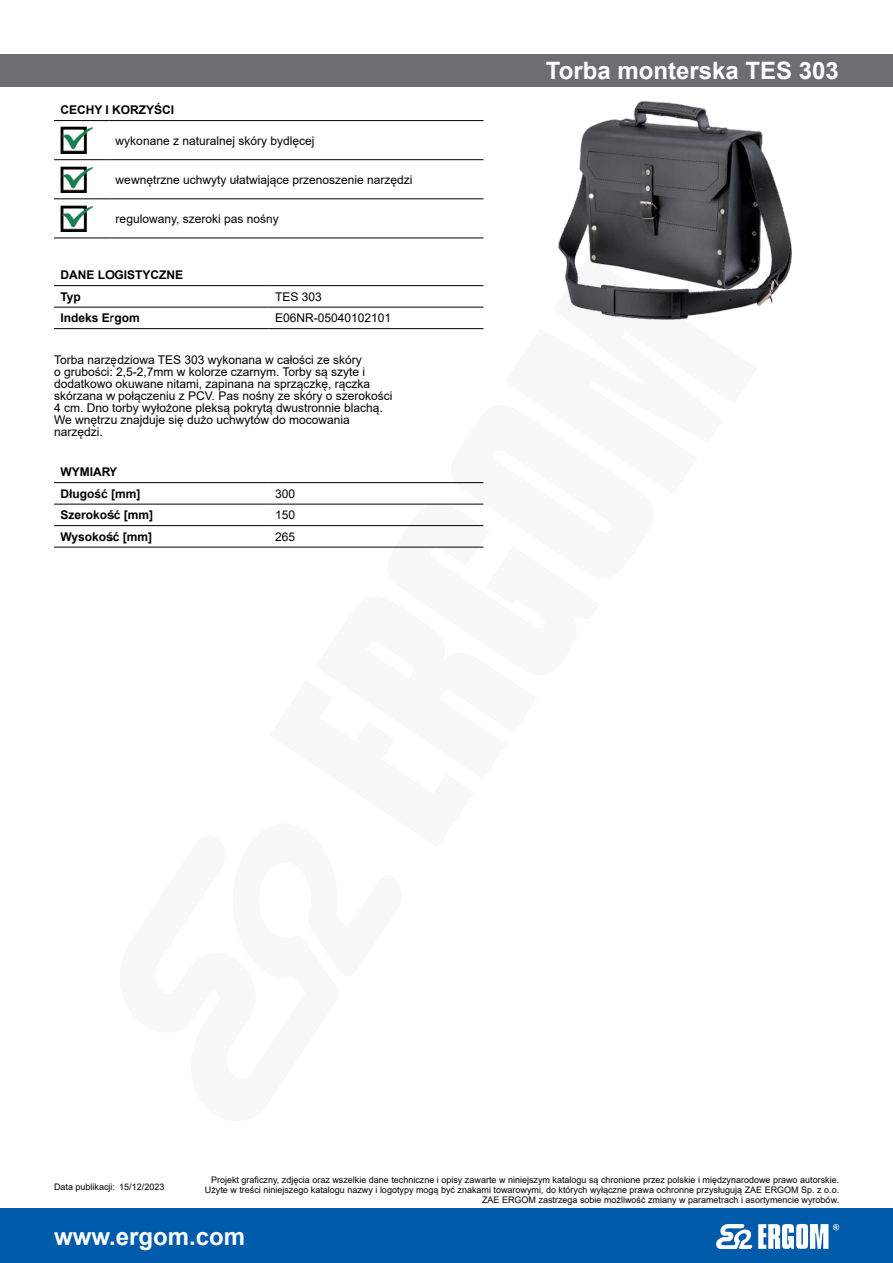
<style>
.page{position:relative;width:893px;height:1263px;background:#fff}
.page>*{position:absolute;margin:0;border:0;box-sizing:border-box;transform-origin:0 0}
.produkt-nazwa{font:700 24px "Arial";color:#fff}
.opis-body{font:12px "Arial";color:#000}
.opis-body-bold{font:700 12px "Arial";color:#000}
.t1{font:9px/9.8px "Arial";color:#000;text-align:right}
</style>
<div class="page">
<div style="left:0;top:1209px;width:893px;height:54px;background:#005baa"></div>
<svg style="left:716px;top:1224px;width:123px;height:25px"></svg>
<div style="left:0;top:54px;width:893px;height:32px;background:#6d6e71"></div>
<img style="left:558px;top:101px;width:234px;height:205px">
<hr style="left:54px;top:120px;width:55px;height:1px;background:#000">
<hr style="left:109px;top:120px;width:374px;height:1px;background:#000">
<hr style="left:54px;top:159px;width:55px;height:1px;background:#000">
<hr style="left:109px;top:159px;width:374px;height:1px;background:#000">
<hr style="left:54px;top:199px;width:55px;height:1px;background:#000">
<hr style="left:109px;top:199px;width:374px;height:1px;background:#000">
<hr style="left:54px;top:238px;width:55px;height:1px;background:#000">
<hr style="left:109px;top:238px;width:374px;height:1px;background:#000">
<img style="left:60px;top:127px;width:33px;height:26px">
<img style="left:60px;top:166px;width:33px;height:26px">
<img style="left:60px;top:205px;width:33px;height:27px">
<hr style="left:54px;top:285px;width:215px;height:1px;background:#000">
<hr style="left:269px;top:285px;width:214px;height:1px;background:#000">
<hr style="left:54px;top:307px;width:215px;height:1px;background:#000">
<hr style="left:269px;top:307px;width:214px;height:1px;background:#000">
<hr style="left:54px;top:328px;width:215px;height:1px;background:#000">
<hr style="left:269px;top:328px;width:214px;height:1px;background:#000">
<hr style="left:54px;top:482px;width:215px;height:1px;background:#000">
<hr style="left:54px;top:504px;width:215px;height:1px;background:#000">
<hr style="left:54px;top:525px;width:215px;height:1px;background:#000">
<hr style="left:54px;top:547px;width:215px;height:1px;background:#000">
<svg style="left:558px;top:255px;width:200px;height:65px"></svg>
<svg style="left:269px;top:482px;width:215px;height:66px"></svg>
<p class="opis-body-bold" style="left:60px;top:102px;width:115px">CECHY I KORZYŚCI</p>
<p class="opis-body" style="left:116px;top:132px;width:200px">wykonane z naturalnej skóry bydlęcej</p>
<p class="opis-body" style="left:116px;top:171px;width:298px">wewnętrzne uchwyty ułatwiające przenoszenie narzędzi</p>
<p class="opis-body" style="left:116px;top:210px;width:165px">regulowany, szeroki pas nośny</p>
<p class="opis-body-bold" style="left:60px;top:267px;width:124px">DANE LOGISTYCZNE</p>
<p class="opis-body-bold" style="left:60px;top:288px;width:22px">Typ</p>
<p class="opis-body" style="left:275px;top:288px;width:48px">TES 303</p>
<p class="opis-body-bold" style="left:60px;top:310px;width:81px">Indeks Ergom</p>
<p class="opis-body" style="left:275px;top:310px;width:118px">E06NR-05040102101</p>
<p class="opis-body" style="left:54px;top:351px;width:309px">Torba narzędziowa TES 303 wykonana w całości ze skóry</p>
<p class="opis-body" style="left:54px;top:363px;width:313px">o grubości: 2,5-2,7mm w kolorze czarnym. Torby są szyte i</p>
<p class="opis-body" style="left:54px;top:375px;width:318px">dodatkowo okuwane nitami, zapinana na sprzączkę, rączka</p>
<p class="opis-body" style="left:54px;top:387px;width:340px">skórzana w połączeniu z PCV. Pas nośny ze skóry o szerokości</p>
<p class="opis-body" style="left:54px;top:399px;width:330px">4 cm. Dno torby wyłożone pleksą pokrytą dwustronnie blachą.</p>
<p class="opis-body" style="left:54px;top:411px;width:297px">We wnętrzu znajduje się dużo uchwytów do mocowania</p>
<p class="opis-body" style="left:54px;top:423px;width:50px">narzędzi.</p>
<p class="opis-body-bold" style="left:60px;top:464px;width:59px">WYMIARY</p>
<p class="opis-body-bold" style="left:60px;top:485px;width:82px">Długość [mm]</p>
<p class="opis-body" style="left:275px;top:485px;width:22px">300</p>
<p class="opis-body-bold" style="left:60px;top:507px;width:94px">Szerokość [mm]</p>
<p class="opis-body" style="left:275px;top:507px;width:22px">150</p>
<p class="opis-body-bold" style="left:60px;top:528px;width:93px">Wysokość [mm]</p>
<p class="opis-body" style="left:275px;top:528px;width:22px">265</p>
<p class="produkt-nazwa" style="left:546px;top:54px;width:294px">Torba monterska TES 303</p>
<p class="t1" style="left:54px;top:1182px;width:112px">Data publikacji: 15/12/2023</p>
<p class="t1" style="left:205px;top:1175px;width:636px">Projekt graficzny, zdjęcia oraz wszelkie dane techniczne i opisy zawarte w niniejszym katalogu są chronione przez polskie i międzynarodowe prawo autorskie.<br>Użyte w treści niniejszego katalogu nazwy i logotypy mogą być znakami towarowymi, do których wyłączne prawa ochronne przysługują ZAE ERGOM Sp. z o.o.<br>ZAE ERGOM zastrzega sobie możliwość zmiany w parametrach i asortymencie wyrobów.</p>
<h1 class="produkt-nazwa" style="left:54px;top:1219px;width:193px">www.ergom.com</h1>
</div>
